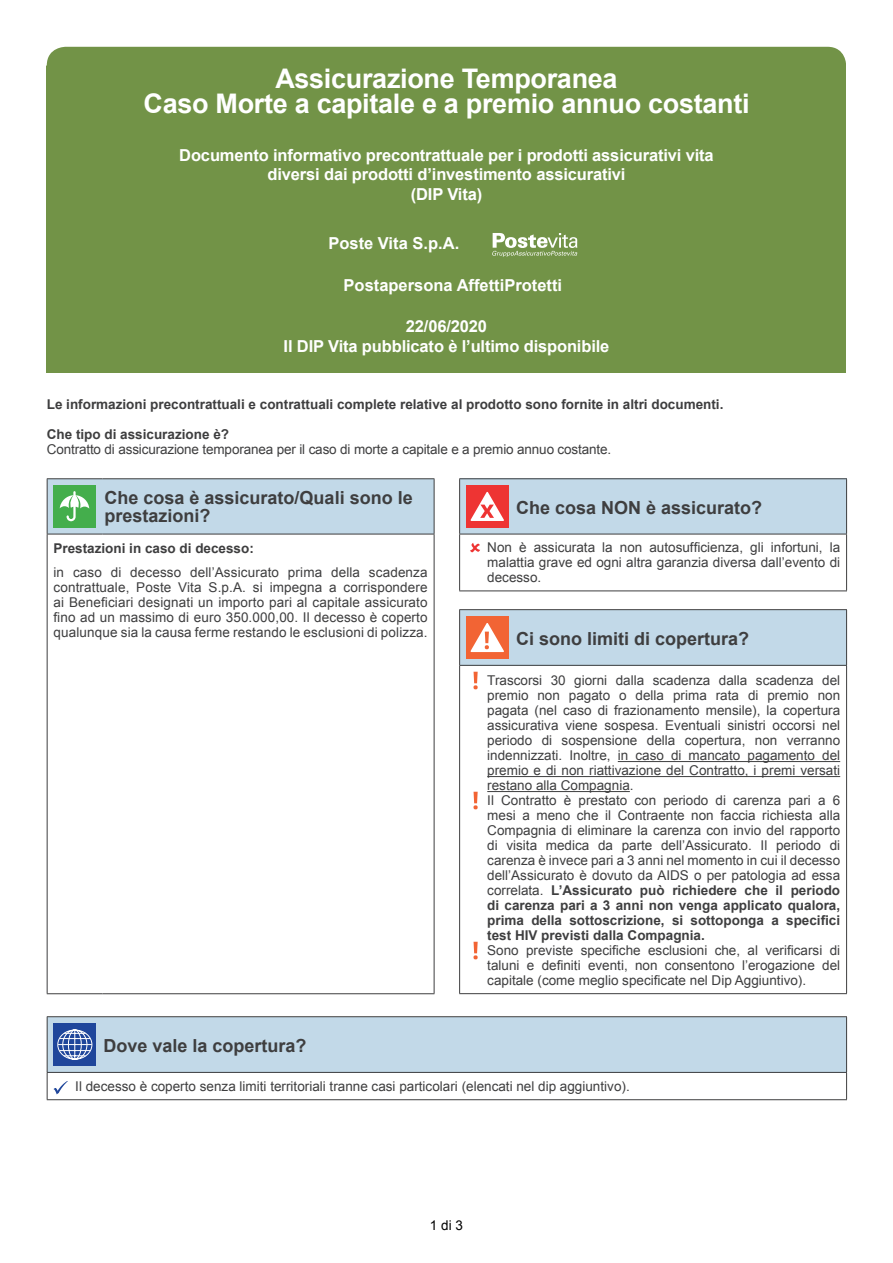
<style>
.page{position:relative;width:893px;height:1263px;background:#fff}
.page>*{position:absolute;margin:0;border:0;box-sizing:border-box;transform-origin:0 0}
.SOTTOTITOLO_CENTRATO{font:700 27px "Arial";letter-spacing:-.01em;color:#fff}
.TITOLO_TESTO{font:700 18px/18px "Arial";color:#3e3e3f}
.Paragrafo_base{font:700 16.5px "Arial";letter-spacing:-.01em;color:#fff}
.TESTI_REGULAR{font:13.5px/15px "Arial";color:#3e3e3f;text-align:justify}
.TESTI_REGULAR-2{font:700 13.5px "Arial";color:#3e3e3f}
.t1{font:13.5px "Arial";color:#000}
.s1{font-weight:700}
</style>
<div class="page">
<div style="left:47px;top:47px;width:799px;height:326px;background:#729347"></div>
<svg style="left:492px;top:233px;width:85px;height:24px"></svg>
<svg style="left:46px;top:46px;width:800px;height:20px"></svg>
<hr style="left:47px;top:478px;width:55px;height:1px;background:#3e3e3f">
<hr style="left:102px;top:478px;width:332px;height:1px;background:#3e3e3f">
<hr style="left:434px;top:479px;width:1px;height:55px;background:#3e3e3f">
<hr style="left:47px;top:534px;width:55px;height:1px;background:#3e3e3f">
<hr style="left:47px;top:534px;width:1px;height:459px;background:#3e3e3f">
<hr style="left:102px;top:534px;width:332px;height:1px;background:#3e3e3f">
<hr style="left:434px;top:534px;width:1px;height:459px;background:#3e3e3f">
<hr style="left:47px;top:993px;width:55px;height:1px;background:#3e3e3f">
<hr style="left:102px;top:993px;width:332px;height:1px;background:#3e3e3f">
<svg style="left:47px;top:479px;width:387px;height:55px;background:#b7d3da"></svg>
<div style="left:460px;top:479px;width:387px;height:55px;background:#c2d9e8"></div>
<hr style="left:459px;top:478px;width:388px;height:1px;background:#3e3e3f">
<hr style="left:459px;top:479px;width:1px;height:55px;background:#3e3e3f">
<hr style="left:846px;top:479px;width:1px;height:55px;background:#3e3e3f">
<hr style="left:459px;top:534px;width:1px;height:56px;background:#3e3e3f">
<hr style="left:459px;top:534px;width:388px;height:1px;background:#3e3e3f">
<hr style="left:459px;top:590px;width:388px;height:1px;background:#3e3e3f">
<hr style="left:846px;top:534px;width:1px;height:56px;background:#3e3e3f">
<div style="left:466px;top:485px;width:42px;height:43px;background:#ee3433"></div>
<svg style="left:470px;top:492px;width:34px;height:29px"></svg>
<div style="left:460px;top:610px;width:387px;height:55px;background:#c2d9e8"></div>
<hr style="left:459px;top:609px;width:388px;height:1px;background:#3e3e3f">
<hr style="left:459px;top:610px;width:1px;height:55px;background:#3e3e3f">
<hr style="left:846px;top:610px;width:1px;height:55px;background:#3e3e3f">
<hr style="left:459px;top:665px;width:388px;height:1px;background:#3e3e3f">
<hr style="left:459px;top:666px;width:1px;height:327px;background:#3e3e3f">
<hr style="left:846px;top:666px;width:1px;height:327px;background:#3e3e3f">
<hr style="left:459px;top:993px;width:388px;height:1px;background:#3e3e3f">
<div style="left:466px;top:616px;width:42px;height:43px;background:#f26434"></div>
<svg style="left:470px;top:623px;width:34px;height:29px"></svg>
<hr style="left:618px;top:761px;width:222px;height:1px;background:#3e3e3f">
<hr style="left:487px;top:776px;width:353px;height:1px;background:#3e3e3f">
<hr style="left:487px;top:791px;width:143px;height:1px;background:#3e3e3f">
<svg style="left:473px;top:672px;width:5px;height:17px"></svg>
<svg style="left:473px;top:792px;width:5px;height:17px"></svg>
<svg style="left:473px;top:942px;width:5px;height:17px"></svg>
<svg style="left:470px;top:543px;width:10px;height:9px"></svg>
<div style="left:47px;top:1017px;width:800px;height:55px;background:#c2d9e8"></div>
<hr style="left:47px;top:1016px;width:800px;height:1px;background:#3e3e3f">
<hr style="left:47px;top:1017px;width:1px;height:55px;background:#3e3e3f">
<hr style="left:846px;top:1017px;width:1px;height:55px;background:#3e3e3f">
<hr style="left:47px;top:1072px;width:800px;height:1px;background:#3e3e3f">
<svg style="left:47px;top:1073px;width:1px;height:26px"></svg>
<svg style="left:846px;top:1073px;width:1px;height:26px"></svg>
<hr style="left:47px;top:1099px;width:800px;height:1px;background:#3e3e3f">
<div style="left:54px;top:1023px;width:42px;height:43px;background:#1f469b"></div>
<svg style="left:57px;top:1029px;width:36px;height:31px"></svg>
<svg style="left:54px;top:1081px;width:14px;height:13px"></svg>
<p class="SOTTOTITOLO_CENTRATO" style="left:275px;top:60px;width:344px">Assicurazione Temporanea</p>
<p class="SOTTOTITOLO_CENTRATO" style="left:143px;top:86px;width:608px">Caso Morte a capitale e a premio annuo costanti</p>
<p class="Paragrafo_base" style="left:179px;top:144px;width:536px">Documento informativo precontrattuale per i prodotti assicurativi vita</p>
<p class="Paragrafo_base" style="left:267px;top:164px;width:359px">diversi dai prodotti d’investimento assicurativi</p>
<p class="Paragrafo_base" style="left:411px;top:183px;width:73px">(DIP Vita)</p>
<p class="Paragrafo_base" style="left:328px;top:233px;width:132px">Poste Vita S.p.A.</p>
<p class="Paragrafo_base" style="left:344px;top:274px;width:220px">Postapersona AffettiProtetti</p>
<p class="Paragrafo_base" style="left:406px;top:315px;width:83px">22/06/2020</p>
<p class="Paragrafo_base" style="left:284px;top:335px;width:327px">Il DIP Vita pubblicato è l’ultimo disponibile</p>
<p class="TESTI_REGULAR-2" style="left:47px;top:396px;width:678px">Le informazioni precontrattuali e contrattuali complete relative al prodotto sono fornite in altri documenti.</p>
<p class="TESTI_REGULAR-2" style="left:47px;top:426px;width:184px">Che tipo di assicurazione è?</p>
<p class="TESTI_REGULAR" style="left:47px;top:442px;width:566px">Contratto di assicurazione temporanea per il caso di morte a capitale e a premio annuo costante.</p>
<p class="TITOLO_TESTO" style="left:105px;top:489px;width:310px">Che cosa è assicurato/Quali sono le prestazioni?</p>
<p class="TESTI_REGULAR-2" style="left:54px;top:540px;width:202px">Prestazioni in caso di decesso:</p>
<p class="TESTI_REGULAR" style="left:54px;top:565px;width:376px">in caso di decesso dell’Assicurato prima della scadenza contrattuale, Poste Vita S.p.A. si impegna a corrispondere ai Beneficiari designati un importo pari al capitale assicurato fino ad un massimo di euro 350.000,00. Il decesso è coperto qualunque sia la causa ferme restando le esclusioni di polizza.</p>
<p class="TITOLO_TESTO" style="left:516px;top:499px;width:248px">Che cosa NON è assicurato?</p>
<p class="TESTI_REGULAR" style="left:487px;top:540px;width:354px">Non è assicurata la non autosufficienza, gli infortuni, la malattia grave ed ogni altra garanzia diversa dall’evento di decesso.</p>
<p class="TITOLO_TESTO" style="left:516px;top:630px;width:235px">Ci sono limiti di copertura?</p>
<p class="TESTI_REGULAR" style="left:487px;top:673px;width:354px">Trascorsi 30 giorni dalla scadenza dalla scadenza del premio non pagato o della prima rata di premio non pagata (nel caso di frazionamento mensile), la copertura assicurativa viene sospesa. Eventuali sinistri occorsi nel periodo di sospensione della copertura, non verranno indennizzati. Inoltre, in caso di mancato pagamento del premio e di non riattivazione del Contratto, i premi versati restano alla Compagnia.</p>
<p class="TESTI_REGULAR" style="left:487px;top:793px;width:354px">Il Contratto è prestato con periodo di carenza pari a 6 mesi a meno che il Contraente non faccia richiesta alla Compagnia di eliminare la carenza con invio del rapporto di visita medica da parte dell’Assicurato. Il periodo di carenza è invece pari a 3 anni nel momento in cui il decesso dell’Assicurato è dovuto da AIDS o per patologia ad essa correlata. <span class="s1">L’Assicurato può richiedere che il periodo di carenza pari a 3 anni non venga applicato qualora, prima della sottoscrizione, si sottoponga a specifici test HIV previsti dalla Compagnia.</span></p>
<p class="TESTI_REGULAR" style="left:487px;top:943px;width:354px">Sono previste specifiche esclusioni che, al verificarsi di taluni e definiti eventi, non consentono l’erogazione del capitale (come meglio specificate nel Dip Aggiuntivo).</p>
<p class="TITOLO_TESTO" style="left:104px;top:1037px;width:205px">Dove vale la copertura?</p>
<p class="TESTI_REGULAR" style="left:75px;top:1079px;width:556px">Il decesso è coperto senza limiti territoriali tranne casi particolari (elencati nel dip aggiuntivo).</p>
<p class="t1" style="left:430px;top:1217px;width:35px">1 di 3</p>
</div>
